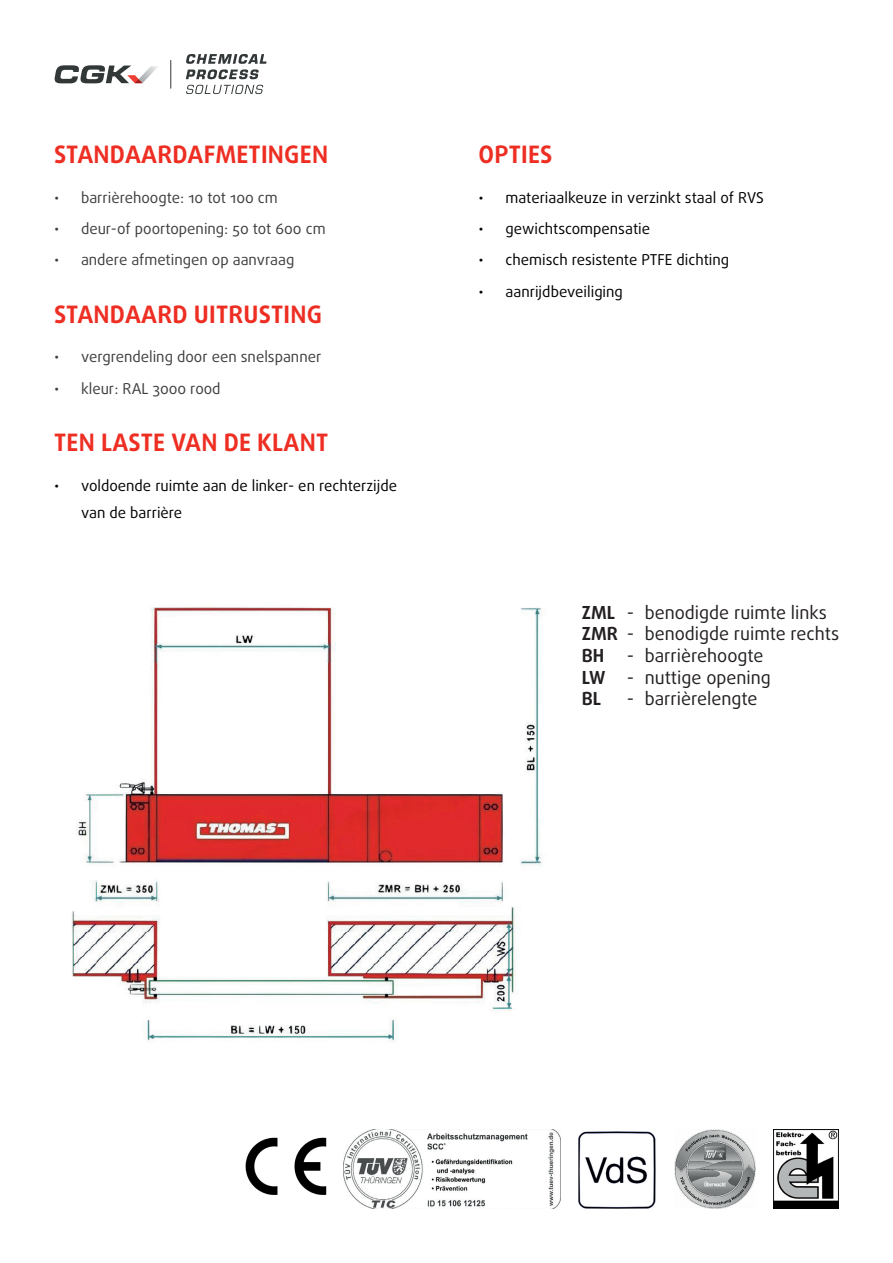
<style>
.page{position:relative;width:893px;height:1263px;background:#fff}
.page>*{position:absolute;margin:0;border:0;box-sizing:border-box;transform-origin:0 0}
.CGK_kop3{font:700 24px "Daxline Pro";letter-spacing:.01em;color:#ee2e22}
.t1{font:18px "Daxline Pro";color:#231f20}
.t2{font:700 18px "Daxline Pro";color:#231f20}
.t3{font:15px/27px "Daxline Pro";color:#000}
.t4{font:15px "Daxline Pro";color:#3e3e3f}
.s1{font-weight:700}
</style>
<div class="page">
<img style="left:344px;top:1129px;width:216px;height:80px">
<img style="left:245px;top:1137px;width:82px;height:58px">
<img style="left:773px;top:1129px;width:65px;height:80px">
<img style="left:675px;top:1129px;width:81px;height:80px">
<img style="left:578px;top:1131px;width:78px;height:78px">
<svg style="left:54px;top:65px;width:104px;height:18px"></svg>
<svg style="left:186px;top:85px;width:78px;height:9px"></svg>
<svg style="left:186px;top:54px;width:81px;height:25px"></svg>
<svg style="left:171px;top:60px;width:1px;height:29px"></svg>
<img style="left:71px;top:607px;width:471px;height:435px">
<div style="left:362px;top:605px;width:132px;height:188px;background:#fff"></div>
<p class="CGK_kop3" style="left:54px;top:139px;width:275px">STANDAARDAFMETINGEN</p>
<p class="t4" style="left:54px;top:188px;width:225px">• barrièrehoogte: 10 tot 100 cm</p>
<p class="t4" style="left:54px;top:219px;width:273px">• deur-of poortopening: 50 tot 600 cm</p>
<p class="t4" style="left:54px;top:250px;width:242px">• andere afmetingen op aanvraag</p>
<p class="CGK_kop3" style="left:54px;top:298px;width:269px">STANDAARD UITRUSTING</p>
<p class="t4" style="left:54px;top:347px;width:269px">• vergrendeling door een snelspanner</p>
<p class="t4" style="left:54px;top:378px;width:168px">• kleur: RAL 3000 rood</p>
<p class="CGK_kop3" style="left:54px;top:426px;width:276px">TEN LASTE VAN DE KLANT</p>
<p class="t3" style="left:81px;top:472px;width:318px;text-indent:-27px">• voldoende ruimte aan de linker- en rechterzijde van de barrière</p>
<p class="CGK_kop3" style="left:479px;top:139px;width:75px">OPTIES</p>
<p class="t3" style="left:478px;top:184px;width:287px">• materiaalkeuze in verzinkt staal of RVS</p>
<p class="t3" style="left:478px;top:215px;width:173px">• gewichtscompensatie</p>
<p class="t3" style="left:478px;top:247px;width:252px">• chemisch resistente PTFE dichting</p>
<p class="t3" style="left:478px;top:278px;width:146px">• aanrijdbeveiliging</p>
<p class="t1" style="left:582px;top:600px;width:247px"><span class="s1">ZML</span> - benodigde ruimte links</p>
<p class="t1" style="left:582px;top:622px;width:259px"><span class="s1">ZMR</span> - benodigde ruimte rechts</p>
<p class="t1" style="left:582px;top:644px;width:183px"><span class="s1">BH</span> - barrièrehoogte</p>
<p class="t1" style="left:582px;top:665px;width:191px"><span class="s1">LW</span> - nuttige opening</p>
<p class="t2" style="left:582px;top:687px;width:21px">BL</p>
<p class="t1" style="left:627px;top:687px;width:132px">- barrièrelengte</p>
</div>
